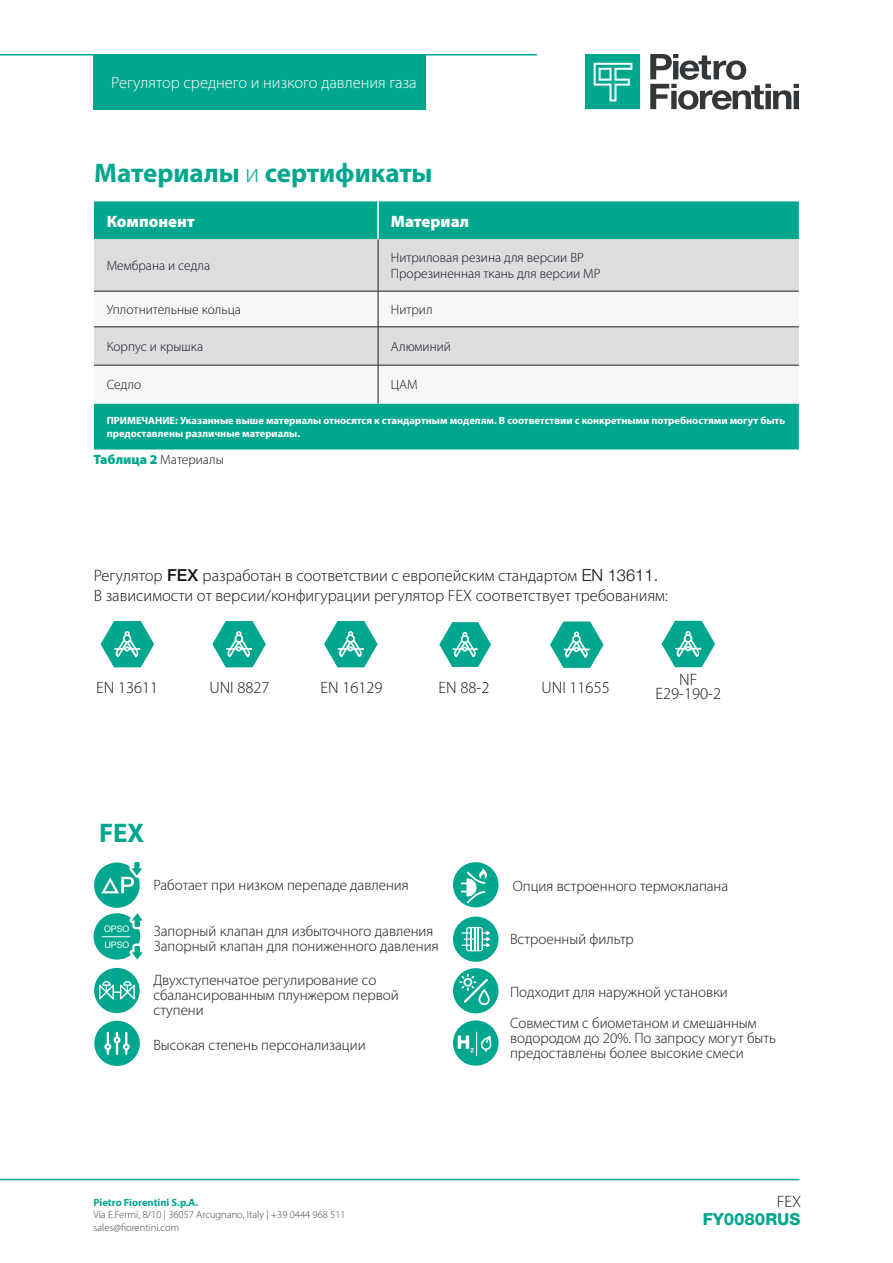
<style>
.page{position:relative;width:893px;height:1263px;background:#fff}
.page>*{position:absolute;margin:0;border:0;box-sizing:border-box;transform-origin:0 0}
.Titoletto{font:700 27px "Myriad Pro";color:#00a78e}
.Testo{font:300 16.5px "Myriad Pro";color:#121418}
.bullet_non_puntato{font:300 16.5px "Myriad Pro";color:#121418}
.t1{font:300 16.5px "Myriad Pro";color:#fff}
.titoli_tabella_bianco{font:900 16.5px "Myriad Pro";color:#fff}
.titoletto_technische{font:800 16.5px "Helvetica Neue LT Pro";color:#00a78e}
.testo_sciolto{font:300 16.5px "Myriad Pro";color:#121418}
.bullet_non_puntato-2{font:300 15px/15px "Myriad Pro";color:#121418}
.Testo-2{font:300 15px/15px "Myriad Pro";color:#121418}
.testo_tabella{font:300 13.5px "Myriad Pro";color:#121418}
.testo_tabella-2{font:700 10.5px/12.6px "Myriad Pro";color:#fff}
.t2{font:300 10.5px/12.6px "Myriad Pro";color:#414243}
.t3{font:700 10.5px "Myriad Pro";color:#00a78e}
.t4{font:9px/15.9px "Helvetica Neue LT Pro";color:#fff}
.s1{font-weight:300}
.s2{font-weight:900;color:#00a78e}
.s3{font-family:"Helvetica Neue LT Pro";font-weight:500}
.s4{font-family:"Helvetica Neue LT Pro"}
</style>
<div class="page">
<hr style="left:0;top:54px;width:537px;height:2px;background:#00a78e">
<hr style="left:0;top:1179px;width:799px;height:1px;background:#00a78e">
<svg style="left:650px;top:54px;width:149px;height:56px"></svg>
<svg style="left:585px;top:54px;width:55px;height:55px;background:#25b39e"></svg>
<div style="left:94px;top:55px;width:332px;height:55px;background:#00a78e"></div>
<svg style="left:101px;top:621px;width:53px;height:46px"></svg>
<svg style="left:212px;top:621px;width:54px;height:46px"></svg>
<svg style="left:662px;top:621px;width:53px;height:46px"></svg>
<svg style="left:324px;top:621px;width:54px;height:46px"></svg>
<svg style="left:439px;top:622px;width:52px;height:45px"></svg>
<svg style="left:550px;top:621px;width:53px;height:47px"></svg>
<div style="left:94px;top:201px;width:705px;height:248px;background:#00a78e"></div>
<div style="left:94px;top:239px;width:705px;height:52px;background:#dcdddf"></div>
<svg style="left:94px;top:292px;width:705px;height:111px"></svg>
<hr style="left:377px;top:201px;width:2px;height:38px;background:#fff">
<hr style="left:378px;top:239px;width:1px;height:52px;background:#231f20">
<hr style="left:94px;top:291px;width:284px;height:1px;background:#231f20">
<hr style="left:378px;top:291px;width:421px;height:1px;background:#231f20">
<hr style="left:378px;top:291px;width:1px;height:36px;background:#231f20">
<hr style="left:94px;top:327px;width:284px;height:1px;background:#231f20">
<hr style="left:378px;top:327px;width:421px;height:1px;background:#231f20">
<hr style="left:378px;top:327px;width:1px;height:38px;background:#231f20">
<hr style="left:94px;top:365px;width:284px;height:1px;background:#231f20">
<hr style="left:378px;top:365px;width:421px;height:1px;background:#231f20">
<hr style="left:378px;top:365px;width:1px;height:38px;background:#231f20">
<div style="left:453px;top:862px;width:45px;height:45px;background:#00a78e;border-radius:50%"></div>
<svg style="left:461px;top:868px;width:26px;height:36px"></svg>
<div style="left:94px;top:862px;width:46px;height:46px;background:#00a78e;border-radius:50%"></div>
<svg style="left:101px;top:862px;width:42px;height:31px"></svg>
<div style="left:453px;top:968px;width:45px;height:45px;background:#00a78e;border-radius:50%"></div>
<svg style="left:460px;top:974px;width:30px;height:31px"></svg>
<div style="left:453px;top:916px;width:45px;height:46px;background:#00a78e;border-radius:50%"></div>
<svg style="left:461px;top:927px;width:29px;height:24px"></svg>
<div style="left:94px;top:968px;width:46px;height:45px;background:#00a78e;border-radius:50%"></div>
<svg style="left:99px;top:980px;width:36px;height:20px"></svg>
<div style="left:94px;top:1021px;width:46px;height:45px;background:#00a78e;border-radius:50%"></div>
<svg style="left:104px;top:1032px;width:26px;height:23px"></svg>
<div style="left:453px;top:1020px;width:45px;height:46px;background:#00a78e;border-radius:50%"></div>
<svg style="left:458px;top:1032px;width:33px;height:24px"></svg>
<div style="left:94px;top:913px;width:46px;height:46px;background:#00a78e;border-radius:50%"></div>
<svg style="left:98px;top:913px;width:45px;height:47px"></svg>
<p class="t1" style="left:111px;top:72px;width:307px">Регулятор среднего и низкого давления газа</p>
<p class="Titoletto" style="left:94px;top:156px;width:340px">Материалы <span class="s1">и</span> сертификаты</p>
<p class="titoli_tabella_bianco" style="left:107px;top:210px;width:90px">Компонент</p>
<p class="titoli_tabella_bianco" style="left:391px;top:210px;width:80px">Материал</p>
<p class="testo_tabella" style="left:107px;top:258px;width:105px">Мембрана и седла</p>
<p class="testo_tabella" style="left:391px;top:250px;width:195px">Нитриловая резина для версии BP</p>
<p class="testo_tabella" style="left:391px;top:266px;width:211px">Прорезиненная ткань для версии МР</p>
<p class="testo_tabella" style="left:107px;top:301px;width:136px">Уплотнительные кольца</p>
<p class="testo_tabella" style="left:391px;top:301px;width:43px">Нитрил</p>
<p class="testo_tabella" style="left:107px;top:338px;width:98px">Корпус и крышка</p>
<p class="testo_tabella" style="left:391px;top:338px;width:62px">Алюминий</p>
<p class="testo_tabella" style="left:107px;top:377px;width:36px">Седло</p>
<p class="testo_tabella" style="left:391px;top:377px;width:28px">ЦАМ</p>
<p class="testo_tabella-2" style="left:107px;top:414px;width:680px">ПРИМЕЧАНИЕ: Указанные выше материалы относятся к стандартным моделям. В соответствии с конкретными потребностями могут быть предоставлены различные материалы.</p>
<p class="testo_tabella" style="left:94px;top:451px;width:132px"><span class="s2">Таблица 2</span> Материалы</p>
<p class="Testo" style="left:94px;top:566px;width:566px">Регулятор <span class="s3">FEX</span> разработан в соответствии с европейским стандартом <span class="s4">EN 13611.</span></p>
<p class="Testo" style="left:94px;top:586px;width:576px">В зависимости от версии/конфигурации регулятор FEХ соответствует требованиям:</p>
<p class="bullet_non_puntato" style="left:96px;top:678px;width:64px">EN 13611</p>
<p class="bullet_non_puntato" style="left:209px;top:678px;width:62px">UNI 8827</p>
<p class="Titoletto" style="left:99px;top:816px;width:47px">FEX</p>
<p class="bullet_non_puntato" style="left:320px;top:678px;width:64px">EN 16129</p>
<p class="bullet_non_puntato" style="left:438px;top:678px;width:52px">EN 88-2</p>
<p class="bullet_non_puntato" style="left:542px;top:678px;width:70px">UNI 11655</p>
<p class="bullet_non_puntato" style="left:679px;top:670px;width:20px">NF</p>
<p class="bullet_non_puntato" style="left:655px;top:683px;width:67px">E29-190-2</p>
<p class="t4" style="left:104px;top:920px;width:27px">OPSO<br>UPSO</p>
<p class="Testo-2" style="left:153px;top:878px;width:257px">Работает при низком перепаде давления</p>
<p class="bullet_non_puntato-2" style="left:154px;top:923px;width:281px">Запорный клапан для избыточного давления</p>
<p class="bullet_non_puntato-2" style="left:154px;top:938px;width:286px">Запорный клапан для пониженного давления</p>
<p class="bullet_non_puntato-2" style="left:153px;top:972px;width:247px">Двухступенчатое регулирование со сбалансированным плунжером первой ступени</p>
<p class="bullet_non_puntato-2" style="left:153px;top:1037px;width:214px">Высокая степень персонализации</p>
<p class="t3" style="left:94px;top:1195px;width:106px">Pietro Fiorentini S.p.A.</p>
<p class="t2" style="left:94px;top:1208px;width:254px">Via E.Fermi, 8/10 | 36057 Arcugnano, Italy | +39 0444 968 511 sales@fiorentini.com</p>
<p class="bullet_non_puntato-2" style="left:513px;top:878px;width:217px">Опция встроенного термоклапана</p>
<p class="bullet_non_puntato-2" style="left:510px;top:931px;width:125px">Встроенный фильтр</p>
<p class="bullet_non_puntato-2" style="left:510px;top:984px;width:219px">Подходит для наружной установки</p>
<p class="Testo-2" style="left:510px;top:1015px;width:267px">Совместим с биометаном и смешанным водородом до 20%. По запросу могут быть предоставлены более высокие смеси</p>
<p class="testo_sciolto" style="left:777px;top:1191px;width:26px">FEX</p>
<p class="titoletto_technische" style="left:703px;top:1209px;width:99px">FY0080RUS</p>
</div>
